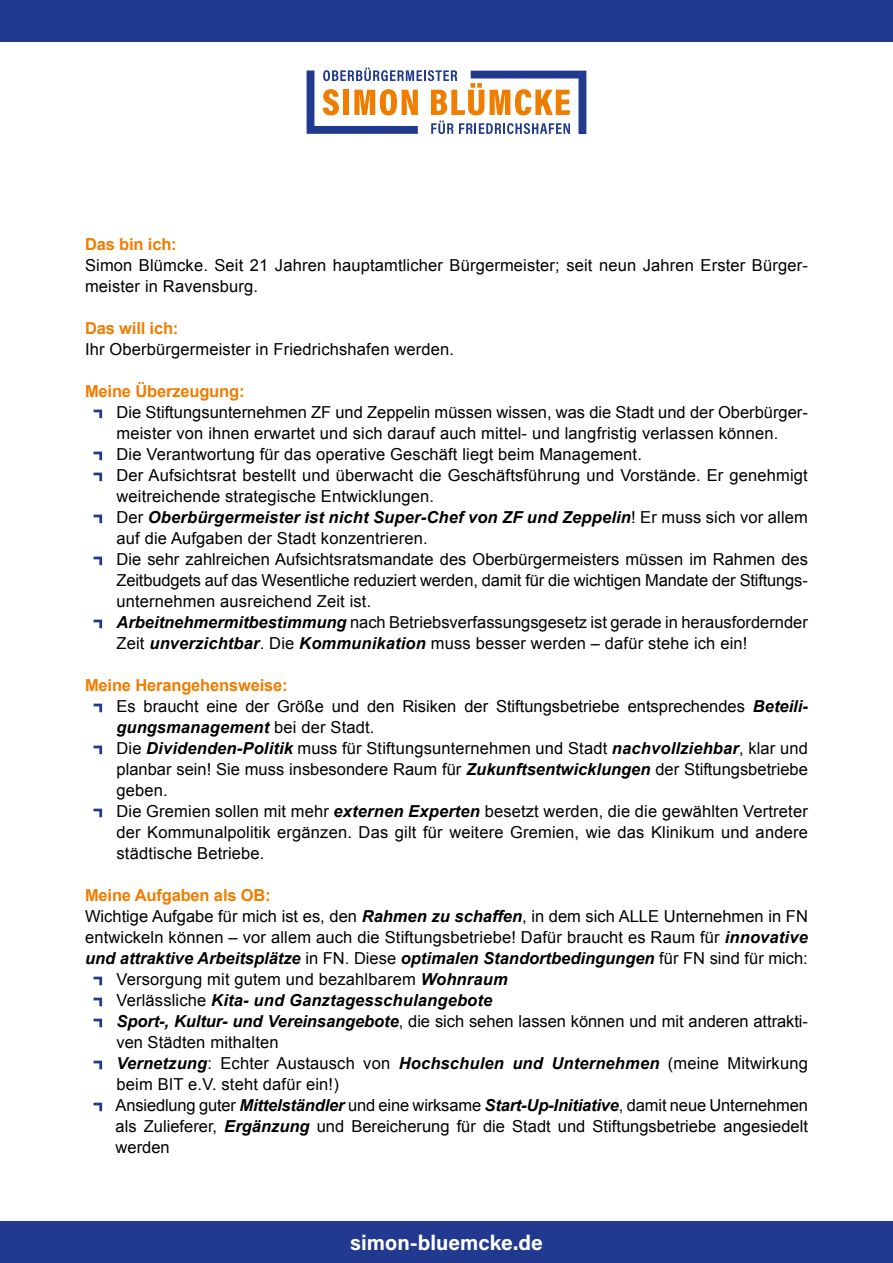
<style>
.page{position:relative;width:893px;height:1263px;background:#fff}
.page>*{position:absolute;margin:0;border:0;box-sizing:border-box;transform-origin:0 0}
.t1{font:21px "Acumin Variable Concept";color:#fff}
.t2{font:16.5px/21px "Arial";letter-spacing:.01em;color:#000}
.t3{font:italic 700 16.5px "Arial";letter-spacing:.01em;color:#000}
.t4{font:16.5px "Arial";letter-spacing:-.01em;color:#000}
.t5{font:700 16.5px "Arial";letter-spacing:-.01em;color:#ef7d00}
.s1{font-weight:700;font-style:italic}
.s2{font-weight:700;color:#ef7d00}
.s3{font-weight:400;font-style:normal}
</style>
<div class="page">
<div style="left:0;top:0;width:893px;height:41px;background:#213a8f"></div>
<div style="left:0;top:1222px;width:893px;height:41px;background:#213a8f"></div>
<svg style="left:307px;top:68px;width:279px;height:66px"></svg>
<svg style="left:94px;top:410px;width:8px;height:8px"></svg>
<svg style="left:94px;top:452px;width:8px;height:8px"></svg>
<svg style="left:94px;top:473px;width:8px;height:8px"></svg>
<svg style="left:94px;top:515px;width:8px;height:8px"></svg>
<svg style="left:94px;top:557px;width:8px;height:8px"></svg>
<svg style="left:94px;top:620px;width:8px;height:8px"></svg>
<svg style="left:94px;top:704px;width:8px;height:8px"></svg>
<svg style="left:94px;top:746px;width:8px;height:8px"></svg>
<svg style="left:94px;top:809px;width:8px;height:8px"></svg>
<svg style="left:94px;top:977px;width:8px;height:8px"></svg>
<svg style="left:94px;top:998px;width:8px;height:8px"></svg>
<svg style="left:94px;top:1019px;width:8px;height:8px"></svg>
<svg style="left:94px;top:1061px;width:8px;height:8px"></svg>
<svg style="left:94px;top:1103px;width:8px;height:8px"></svg>
<p class="t5" style="left:85px;top:233px;width:93px">Das bin ich:</p>
<p class="t2" style="left:85px;top:255px;width:724px">Simon Blümcke. Seit 21 Jahren hauptamtlicher Bürgermeister; seit neun Jahren Erster Bürger&shy;meister in Ravensburg.</p>
<p class="t5" style="left:85px;top:317px;width:95px">Das will ich:</p>
<p class="t2" style="left:85px;top:339px;width:371px">Ihr Oberbürgermeister in Friedrichshafen werden.</p>
<p class="t5" style="left:85px;top:380px;width:161px">Meine Überzeugung:</p>
<p class="t2" style="left:117px;top:402px;width:693px">Die Stiftungsunternehmen ZF und Zeppelin müssen wissen, was die Stadt und der Oberbürger&shy;meister von ihnen erwartet und sich darauf auch mittel- und langfristig verlassen können.<br>Die Verantwortung für das operative Geschäft liegt beim Management.<br>Der Aufsichtsrat bestellt und überwacht die Geschäftsführung und Vorstände. Er genehmigt weitreichende strategische Entwicklungen.<br>Der <span class="s1">Oberbürgermeister ist nicht Super-Chef von ZF und Zeppelin</span>! Er muss sich vor allem auf die Aufgaben der Stadt konzentrieren.<br>Die sehr zahlreichen Aufsichtsratsmandate des Oberbürgermeisters müssen im Rahmen des Zeitbudgets auf das Wesentliche reduziert werden, damit für die wichtigen Mandate der Stiftungs&shy;unternehmen ausreichend Zeit ist.<br><span class="s1">Arbeitnehmermitbestimmung</span> nach Betriebsverfassungsgesetz ist gerade in herausfordernder Zeit <span class="s1">unverzichtbar</span>. Die <span class="s1">Kommunikation</span> muss besser werden – dafür stehe ich ein!</p>
<p class="t2" style="left:117px;top:675px;width:693px;text-indent:-31px"><span class="s2">Meine Herangehensweise:<br></span>Es braucht eine der Größe und den Risiken der Stiftungsbetriebe entsprechendes <span class="s1">Beteili&shy;gungsmanagement</span> bei der Stadt.<br>Die <span class="s1">Dividenden-Politik</span> muss für Stiftungsunternehmen und Stadt <span class="s1">nachvollziehbar</span>, klar und planbar sein! Sie muss insbesondere Raum für <span class="s1">Zukunftsentwicklungen</span> der Stiftungsbetriebe geben.<br>Die Gremien sollen mit mehr <span class="s1">externen Experten</span> besetzt werden, die die gewählten Vertreter der Kommunalpolitik ergänzen. Das gilt für weitere Gremien, wie das Klinikum und andere städtische Betriebe.</p>
<p class="t5" style="left:85px;top:884px;width:187px">Meine Aufgaben als OB:</p>
<p class="t2" style="left:85px;top:906px;width:724px">Wichtige Aufgabe für mich ist es, den <span class="s1">Rahmen zu schaffen</span>, in dem sich ALLE Unternehmen in FN</p>
<p class="t2" style="left:85px;top:927px;width:724px">entwickeln können – vor allem auch die Stiftungsbetriebe! Dafür braucht es Raum für <span class="s1">innovative</span></p>
<p class="t3" style="left:85px;top:948px;width:724px">und attraktive Arbeitsplätze <span class="s3">in FN. Diese</span> optimalen Standortbedingungen <span class="s3">für FN sind für mich:</span></p>
<p class="t2" style="left:117px;top:969px;width:393px">Versorgung mit gutem und bezahlbarem <span class="s1">Wohnraum</span></p>
<p class="t3" style="left:117px;top:990px;width:377px"><span class="s3">Verlässliche</span> Kita- und Ganztagesschulangebote</p>
<p class="t2" style="left:117px;top:1011px;width:693px"><span class="s1">Sport-, Kultur- und Vereinsangebote</span>, die sich sehen lassen können und mit anderen attrakti-</p>
<p class="t2" style="left:117px;top:1032px;width:164px">ven Städten mithalten</p>
<p class="t3" style="left:117px;top:1053px;width:693px">Vernetzung<span class="s3">: Echter Austausch von</span> Hochschulen und Unternehmen <span class="s3">(meine Mitwirkung</span></p>
<p class="t2" style="left:117px;top:1074px;width:224px">beim BIT e.V. steht dafür ein!)</p>
<p class="t4" style="left:116px;top:1095px;width:694px">Ansiedlung guter <span class="s1">Mittelständler</span> und eine wirksame <span class="s1">Start-Up-Initiative</span>, damit neue Unternehmen</p>
<p class="t2" style="left:116px;top:1116px;width:694px">als Zulieferer, <span class="s1">Ergänzung</span> und Bereicherung für die Stadt und Stiftungsbetriebe angesiedelt</p>
<p class="t2" style="left:116px;top:1137px;width:56px">werden</p>
<p class="t1" style="left:350px;top:1228px;width:194px">simon-bluemcke.de</p>
</div>
